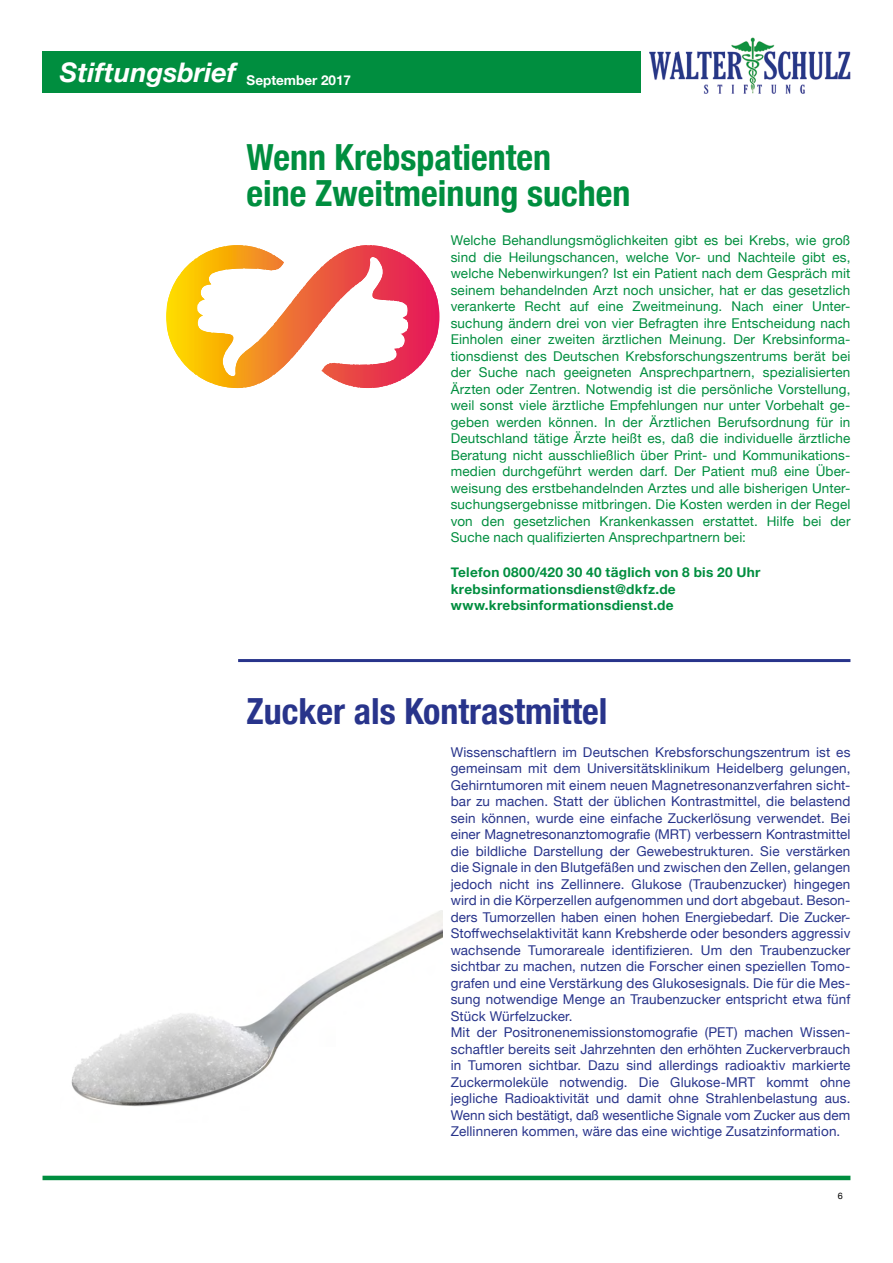
<style>
.page{position:relative;width:893px;height:1263px;background:#fff}
.page>*{position:absolute;margin:0;border:0;box-sizing:border-box;transform-origin:0 0}
.t1{font:700 condensed 36px/36px "Helvetica Neue";color:#008e3f}
.t2{font:700 condensed 36px "Helvetica Neue";color:#28348b}
.t3{font:italic 700 27px "Helvetica Neue";color:#fff}
.t4{font:13.5px/16.5px "Helvetica Neue";letter-spacing:.01em;color:#28348b}
.t5{font:13.5px/16.5px "Helvetica Neue";letter-spacing:.01em;color:#008e3f;text-align:justify}
.t6{font:700 13.5px/16.5px "Helvetica Neue";letter-spacing:.02em;color:#008e3f}
.t7{font:9px "Helvetica Neue";color:#000}
</style>
<div class="page">
<img style="left:649px;top:38px;width:202px;height:55px">
<div style="left:43px;top:51px;width:598px;height:41px;background:#008e3f"></div>
<hr style="left:43px;top:1176px;width:807px;height:4px;background:#008e3f">
<svg style="left:166px;top:245px;width:273px;height:143px"></svg>
<img style="left:71px;top:910px;width:372px;height:197px">
<hr style="left:238px;top:659px;width:612px;height:3px;background:#28348b">
<h2 class="t3" style="left:60px;top:51px;width:293px">Stiftungsbrief <sub>September</sub> <sub>2017</sub></h2>
<h1 class="t1" style="left:247px;top:136px;width:385px">Wenn Krebspatienten<br>eine Zweitmeinung suchen</h1>
<p class="t5" style="left:451px;top:233px;width:401px">Welche Behandlungsmöglichkeiten gibt es bei Krebs, wie groß sind die Heilungschancen, welche Vor- und Nachteile gibt es, welche Nebenwirkungen? Ist ein Patient nach dem Gespräch mit seinem behandelnden Arzt noch unsicher, hat er das gesetzlich verankerte Recht auf eine Zweitmeinung. Nach einer Unter&shy;suchung ändern drei von vier Befragten ihre Entscheidung nach Einholen einer zweiten ärztlichen Meinung. Der Krebsinforma&shy;tionsdienst des Deutschen Krebsforschungszentrums berät bei der Suche nach geeigneten Ansprechpartnern, spezialisierten Ärzten oder Zentren. Notwendig ist die persönliche Vorstellung, weil sonst viele ärztliche Empfehlungen nur unter Vorbehalt ge&shy;geben werden können. In der Ärztlichen Berufsordnung für in Deutschland tätige Ärzte heißt es, daß die individuelle ärztliche Beratung nicht ausschließlich über Print- und Kommunikations&shy;medien durchgeführt werden darf. Der Patient muß eine Über&shy;weisung des erstbehandelnden Arztes und alle bisherigen Unter&shy;suchungsergebnisse mitbringen. Die Kosten werden in der Regel von den gesetzlichen Krankenkassen erstattet. Hilfe bei der Suche nach qualifizierten Ansprechpartnern bei:</p>
<p class="t6" style="left:451px;top:564px;width:311px">Telefon 0800/420 30 40 täglich von 8 bis 20 Uhr krebsinformationsdienst@dkfz.de www.krebsinformationsdienst.de</p>
<h1 class="t2" style="left:247px;top:681px;width:362px">Zucker als Kontrastmittel</h1>
<p class="t4" style="left:451px;top:744px;width:401px">Wissenschaftlern im Deutschen Krebsforschungszentrum ist es gemeinsam mit dem Universitätsklinikum Heidelberg gelungen, Gehirntumoren mit einem neuen Magnetresonanzverfahren sicht&shy;bar zu machen. Statt der üblichen Kontrastmittel, die belastend sein können, wurde eine einfache Zuckerlösung verwendet. Bei einer Magnetresonanztomografie (MRT) verbessern Kontrastmittel die bildliche Darstellung der Gewebestrukturen. Sie verstärken die Signale in den Blutgefäßen und zwischen den Zellen, gelangen jedoch nicht ins Zellinnere. Glukose (Traubenzucker) hingegen wird in die Körperzellen aufgenommen und dort abgebaut. Beson&shy;ders Tumorzellen haben einen hohen Energiebedarf. Die Zucker-Stoffwechselaktivität kann Krebsherde oder besonders aggressiv wachsende Tumorareale identifizieren. Um den Traubenzucker sichtbar zu machen, nutzen die Forscher einen speziellen Tomo&shy;grafen und eine Verstärkung des Glukosesignals. Die für die Mes&shy;sung notwendige Menge an Traubenzucker entspricht etwa fünf Stück Würfelzucker.<br>Mit der Positronenemissionstomografie (PET) machen Wissen&shy;schaftler bereits seit Jahrzehnten den erhöhten Zuckerverbrauch in Tumoren sichtbar. Dazu sind allerdings radioaktiv markierte Zuckermoleküle notwendig. Die Glukose-MRT kommt ohne jegliche Radioaktivität und damit ohne Strahlenbelastung aus.<br>Wenn sich bestätigt, daß wesentliche Signale vom Zucker aus dem Zellinneren kommen, wäre das eine wichtige Zusatzinformation.</p>
<p class="t7" style="left:838px;top:1189px;width:7px">6</p>
</div>
